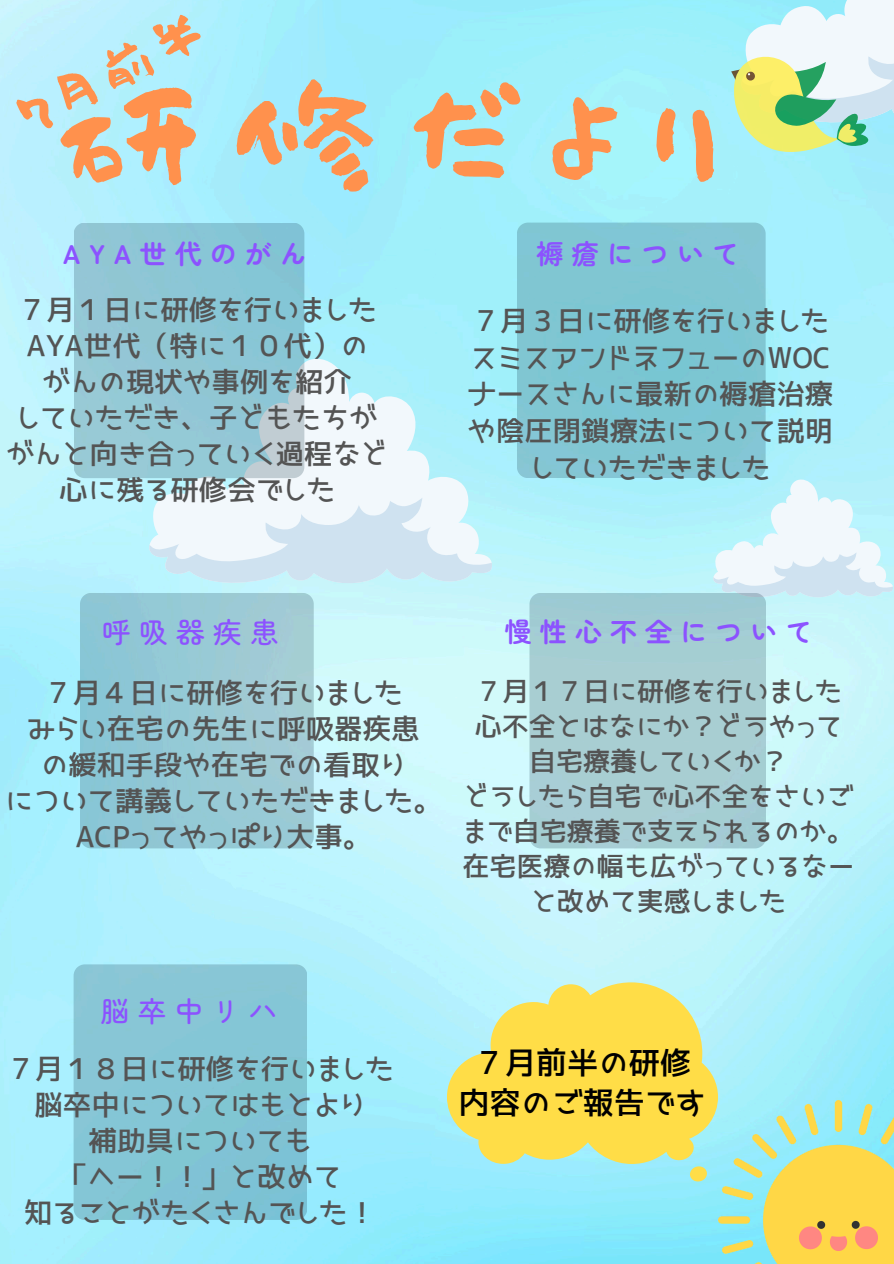
<style>
.page{position:relative;width:894px;height:1264px;background:#fff}
.page>*{position:absolute;margin:0;border:0;box-sizing:border-box;transform-origin:0 0}
.t1{font:108px "Ounen mouhitsu";letter-spacing:.3em;color:#ff914d}
.t2{font:42px "Ounen mouhitsu";color:#ff914d}
.t3{font:31.35px/39.5px "JK Gothic M";color:#000;text-align:center}
.t4{font:28.5px/36px "JK Gothic M";color:#545454;text-align:center}
.t5{font:500 28.5px "Zen Maru Gothic";letter-spacing:.3em;color:#8c52ff}
.t6{font:28.35px/36.6px "JK Gothic M";color:#545454;text-align:center}
.t7{font:27px "JK Gothic M";color:#545454}
.t8{font:700 27px "Zen Maru Gothic";letter-spacing:.3em;color:#8c52ff}
</style>
<div class="page">
<img style="left:0;top:0;width:893px;height:1263px">
<svg style="left:148px;top:356px;width:345px;height:229px;fill:#f2f8fc"></svg>
<svg style="left:149px;top:497px;width:343px;height:88px"></svg>
<svg style="left:74px;top:222px;width:230px;height:256px;background:#91c7d5"></svg>
<div style="left:516px;top:222px;width:249px;height:256px;background:#80c6d2"></div>
<svg style="left:80px;top:593px;width:233px;height:255px;background:#95c8d5"></svg>
<svg style="left:712px;top:478px;width:181px;height:120px"></svg>
<svg style="left:529px;top:593px;width:236px;height:255px;background:#a5cdd2"></svg>
<div style="left:74px;top:964px;width:233px;height:255px;background:#84c6d6"></div>
<svg style="left:706px;top:0;width:187px;height:176px"></svg>
<img style="left:718px;top:1100px;width:175px;height:163px">
<svg style="left:447px;top:982px;width:270px;height:181px;background:#ece170"></svg>
<svg style="left:688px;top:1164px;width:20px;height:18px"></svg>
<h1 class="t2" style="left:10px;top:94px;width:199px;rotate:-27deg">7月前半</h1>
<p class="t1" style="left:57px;top:68px;width:663px">研修だより</p>
<p class="t8" style="left:63px;top:232px;width:245px">AYA世代のがん</p>
<p class="t4" style="left:6px;top:292px;width:383px">７月１日に研修を行いました<br>AYA世代（特に１０代）の<br>がんの現状や事例を紹介<br>していただき、子どもたちががんと向き合っていく過程など心に残る研修会でした</p>
<h6 class="t8" style="left:536px;top:232px;width:204px">褥瘡について</h6>
<h3 class="t6" style="left:467px;top:302px;width:367px">７月３日に研修を行いましたスミスアンドネフューのWOCナースさんに最新の褥瘡治療や陰圧閉鎖療法について説明していただきました</h3>
<h3 class="t5" style="left:102px;top:610px;width:178px">呼吸器疾患</h3>
<p class="t4" style="left:5px;top:675px;width:438px">７月４日に研修を行いました<br>みらい在宅の先生に呼吸器疾患<br>の緩和手段や在宅での看取り<br>について講義していただきました。<br>ACPってやっぱり大事。</p>
<p class="t8" style="left:504px;top:611px;width:309px">慢性心不全について</p>
<h4 class="t7" style="left:475px;top:678px;width:368px">７月１７日に研修を行いました</h4>
<p class="t7" style="left:474px;top:713px;width:369px">心不全とはなにか？どうやって</p>
<h3 class="t7" style="left:529px;top:747px;width:260px">自宅療養していくか？</h3>
<p class="t7" style="left:463px;top:782px;width:391px">どうしたら自宅で心不全をさいご</p>
<p class="t7" style="left:463px;top:817px;width:392px">まで自宅療養で支えられるのか。</p>
<p class="t7" style="left:462px;top:852px;width:393px">在宅医療の幅も広がっているなー</p>
<p class="t7" style="left:531px;top:887px;width:257px">と改めて実感しました</p>
<p class="t5" style="left:101px;top:988px;width:178px">脳卒中リハ</p>
<p class="t4" style="left:6px;top:1050px;width:389px">７月１８日に研修を行いました脳卒中についてはもとより<br>補助具についても<br>「へー！！」と改めて<br>知ることがたくさんでした！</p>
<p class="t3" style="left:458px;top:1043px;width:250px">７月前半の研修内容のご報告です</p>
</div>
